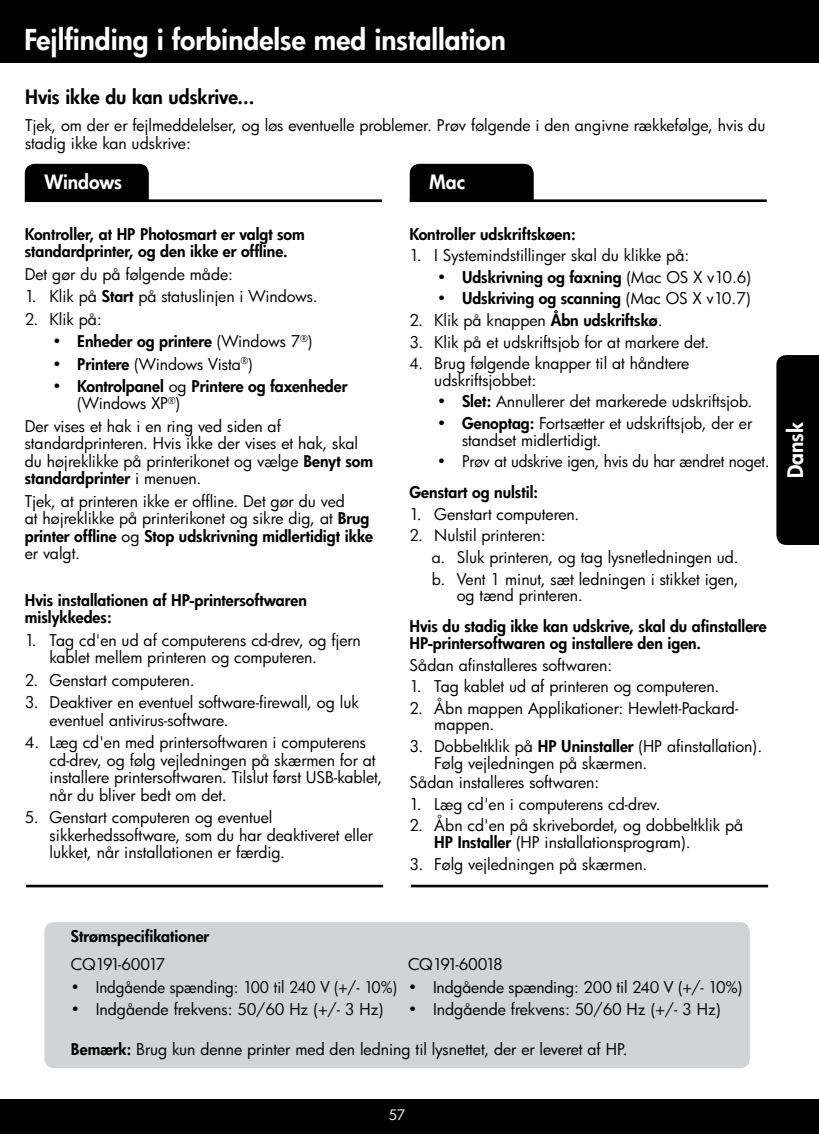
<style>
.page{position:relative;width:819px;height:1134px;background:#fff}
.page>*{position:absolute;margin:0;border:0;box-sizing:border-box;transform-origin:0 0}
.t1{font:800 28px "HP Futura";color:#fff}
.t2{font:800 21px "HP Futura";color:#fff}
.t3{font:800 19.25px "HP Futura";color:#000}
.t4{font:800 19.25px "HP Futura";color:#fff}
.t5{font:15.75px/17.5px "HP Futura";color:#000}
.t6{font:800 15.75px/17.5px "HP Futura";color:#000}
.t7{font:15.75px/16.6px "HP Futura";color:#000;scale:.96 1}
.t8{font:15.75px "HP Futura";color:#000;scale:.95 1}
.t9{font:15.75px "HP Futura";letter-spacing:-.065em;color:#000}
.t10{font:14px "HP Futura";color:#fff}
.s1{font-weight:800}
.s2{font-weight:400}
</style>
<div class="page">
<div style="left:0;top:0;width:819px;height:62px;background:#000"></div>
<div style="left:0;top:1099px;width:819px;height:35px;background:#000"></div>
<hr style="left:25px;top:199px;width:357px;height:3px;background:#000">
<hr style="left:26px;top:885px;width:357px;height:2px;background:#000">
<hr style="left:411px;top:885px;width:357px;height:2px;background:#000">
<div style="left:25px;top:164px;width:124px;height:36px;background:#000"></div>
<hr style="left:410px;top:199px;width:357px;height:3px;background:#000">
<div style="left:410px;top:164px;width:124px;height:36px;background:#000"></div>
<div style="left:44px;top:922px;width:706px;height:146px;background:#d1d3d4;border-radius:10px"></div>
<div style="left:776px;top:355px;width:43px;height:190px;background:#000"></div>
<h1 class="t1" style="left:24px;top:20px;width:483px">Fejlfinding i forbindelse med installation</h1>
<p class="t3" style="left:25px;top:84px;width:231px">Hvis ikke du kan udskrive...</p>
<p class="t5" style="left:25px;top:116px;width:742px">Tjek, om der er fejlmeddelelser, og løs eventuelle problemer. Prøv følgende i den angivne rækkefølge, hvis du stadig ikke kan udskrive:</p>
<p class="t4" style="left:45px;top:169px;width:79px">Windows</p>
<p class="t4" style="left:430px;top:169px;width:37px">Mac</p>
<p class="t6" style="left:25px;top:225px;width:282px">Kontroller, at HP Photosmart er valgt som standardprinter, og den ikke er offline.</p>
<p class="t5" style="left:25px;top:265px;width:210px">Det gør du på følgende måde:</p>
<p class="t5" style="left:25px;top:287px;width:294px">1. Klik på <span class="s1">Start</span> på statuslinjen i Windows.</p>
<p class="t5" style="left:25px;top:310px;width:79px">2. Klik på:</p>
<p class="t6" style="left:53px;top:332px;width:261px">• Enheder og printere <span class="s2">(Windows 7</span><sup>®</sup><span class="s2">)</span></p>
<p class="t5" style="left:52px;top:355px;width:202px"><span class="s1">• Printere</span> (Windows Vista<sup>®</sup>)</p>
<p class="t6" style="left:77px;top:377px;width:272px;text-indent:-25px">• Kontrolpanel <span class="s2">og</span> Printere og faxenheder <span class="s2">(Windows XP</span><sup>®</sup><span class="s2">)</span></p>
<p class="t5" style="left:25px;top:417px;width:350px">Der vises et hak i en ring ved siden af standardprinteren. Hvis ikke der vises et hak, skal du højreklikke på printerikonet og vælge <span class="s1">Benyt som standardprinter</span> i menuen.</p>
<p class="t5" style="left:25px;top:492px;width:350px">Tjek, at printeren ikke er offline. Det gør du ved<br>at højreklikke på printerikonet og sikre dig, at <span class="s1">Brug printer offline</span> og <span class="s1">Stop udskrivning midlertidigt ikke </span>er valgt.</p>
<p class="t6" style="left:25px;top:591px;width:284px">Hvis installationen af HP-printersoftwaren mislykkedes:</p>
<p class="t5" style="left:50px;top:631px;width:313px;text-indent:-25px">1. Tag cd'en ud af computerens cd-drev, og fjern kablet mellem printeren og computeren.</p>
<p class="t5" style="left:25px;top:671px;width:171px">2. Genstart computeren.</p>
<p class="t5" style="left:50px;top:694px;width:311px;text-indent:-25px">3. Deaktiver en eventuel software-firewall, og luk eventuel antivirus-software.</p>
<p class="t5" style="left:50px;top:733px;width:334px;text-indent:-25px">4. Læg cd'en med printersoftwaren i computerens cd-drev, og følg vejledningen på skærmen for at installere printersoftwaren. Tilslut først USB-kablet, når du bliver bedt om det.</p>
<p class="t5" style="left:50px;top:808px;width:325px;text-indent:-25px">5. Genstart computeren og eventuel sikkerhedssoftware, som du har deaktiveret eller lukket, når installationen er færdig.</p>
<p class="t6" style="left:409px;top:225px;width:168px">Kontroller udskriftskøen:</p>
<p class="t5" style="left:409px;top:246px;width:281px">1. I Systemindstillinger skal du klikke på:</p>
<p class="t6" style="left:437px;top:268px;width:315px">• Udskrivning og faxning <span class="s2">(Mac OS X v10.6)</span></p>
<p class="t6" style="left:437px;top:290px;width:315px">• Udskriving og scanning <span class="s2">(Mac OS X v10.7)</span></p>
<p class="t5" style="left:410px;top:311px;width:255px">2. Klik på knappen <span class="s1">Åbn udskriftskø</span>.</p>
<p class="t5" style="left:410px;top:333px;width:301px">3. Klik på et udskriftsjob for at markere det.</p>
<p class="t7" style="left:434px;top:355px;width:267px;text-indent:-25px">4. Brug følgende knapper til at håndtere udskriftsjobbet:</p>
<p class="t5" style="left:437px;top:393px;width:317px"><span class="s1">• Slet:</span> Annullerer det markerede udskriftsjob.</p>
<p class="t5" style="left:462px;top:415px;width:292px;line-height:16.6px;text-indent:-25px"><span class="s1">• Genoptag:</span> Fortsætter et udskriftsjob, der er standset midlertidigt.</p>
<p class="t5" style="left:437px;top:452px;width:334px"><span class="s1">•</span> Prøv at udskrive igen, hvis du har ændret noget.</p>
<p class="t6" style="left:409px;top:483px;width:130px">Genstart og nulstil:</p>
<p class="t5" style="left:409px;top:505px;width:171px">1. Genstart computeren.</p>
<p class="t5" style="left:432px;top:525px;width:308px;line-height:21.5px;text-indent:-22px">2. Nulstil printeren:<br>a. Sluk printeren, og tag lysnetledningen ud. b. Vent 1 minut, sæt ledningen i stikket igen,</p>
<p class="t5" style="left:457px;top:586px;width:127px">og tænd printeren.</p>
<p class="t6" style="left:410px;top:618px;width:359px;line-height:16.6px">Hvis du stadig ikke kan udskrive, skal du afinstallere<br>HP-printersoftwaren og installere den igen.</p>
<p class="t5" style="left:410px;top:656px;width:204px">Sådan afinstalleres softwaren:</p>
<p class="t5" style="left:410px;top:677px;width:311px">1. Tag kablet ud af printeren og computeren.</p>
<p class="t5" style="left:434px;top:699px;width:305px;line-height:16.6px;text-indent:-25px">2. Åbn mappen Applikationer: Hewlett-Packard&shy;mappen.</p>
<p class="t5" style="left:434px;top:738px;width:329px;line-height:16.6px;text-indent:-25px">3. Dobbeltklik på <span class="s1">HP Uninstaller</span> (HP afinstallation).<br>Følg vejledningen på skærmen.</p>
<p class="t5" style="left:410px;top:773px;width:191px">Sådan installeres softwaren:</p>
<p class="t5" style="left:410px;top:795px;width:253px">1. Læg cd'en i computerens cd-drev.</p>
<p class="t5" style="left:434px;top:817px;width:310px;line-height:16.6px;text-indent:-25px">2. Åbn cd'en på skrivebordet, og dobbeltklik på<br><span class="s1">HP Installer</span> (HP installationsprogram).</p>
<p class="t5" style="left:410px;top:855px;width:239px">3. Følg vejledningen på skærmen.</p>
<h2 class="t2" style="left:781px;top:478px;width:58px;rotate:-90deg">Dansk</h2>
<p class="t6" style="left:71px;top:927px;width:140px">Strømspecifikationer</p>
<p class="t9" style="left:71px;top:954px;width:96px">CQ191-60017</p>
<p class="t8" style="left:71px;top:976px;width:345px"><span class="s1">•</span> Indgående spænding: 100 til 240 V (+/- 10%)</p>
<p class="t5" style="left:71px;top:1001px;width:314px"><span class="s1">•</span> Indgående frekvens: 50/60 Hz (+/- 3 Hz)</p>
<p class="t9" style="left:408px;top:954px;width:96px">CQ191-60018</p>
<p class="t5" style="left:408px;top:978px;width:335px"><span class="s1">•</span> Indgående spænding: 200 til 240 V (+/- 10%)</p>
<p class="t5" style="left:408px;top:1001px;width:314px"><span class="s1">•</span> Indgående frekvens: 50/60 Hz (+/- 3 Hz)</p>
<p class="t5" style="left:71px;top:1040px;width:558px"><span class="s1">Bemærk:</span> Brug kun denne printer med den ledning til lysnettet, der er leveret af HP.</p>
<p class="t10" style="left:389px;top:1106px;width:18px">57</p>
</div>
